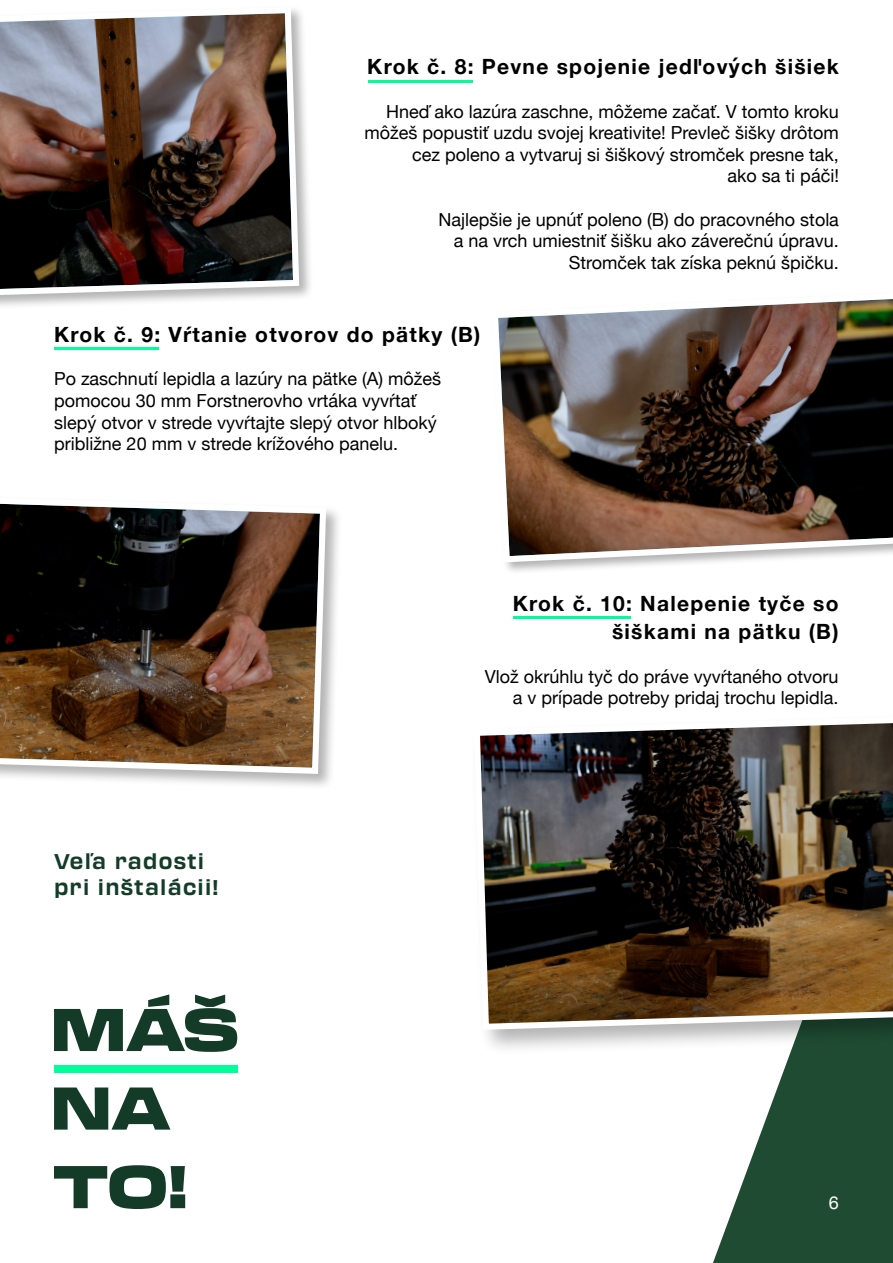
<style>
.page{position:relative;width:893px;height:1263px;background:#fff}
.page>*{position:absolute;margin:0;border:0;box-sizing:border-box;transform-origin:0 0}
.t1{font:700 21px "Helvetica Neue";letter-spacing:.06em;color:#000}
.t2{font:700 21px/28.5px "Helvetica Neue";letter-spacing:.06em;color:#020203;text-align:right}
.t3{font:700 21px/25.2px "Transducer";letter-spacing:.06em;color:#143c28}
.t4{font:18px/21.6px "Helvetica Neue";color:#000;text-align:right}
.t5{font:18px "Helvetica Neue";color:#fff}
</style>
<div class="page">
<svg style="left:713px;top:1056px;width:180px;height:207px;fill:#1f4b32"></svg>
<div style="left:490px;top:290px;width:403px;height:285px;background:#000;opacity:.3"></div>
<img style="left:490px;top:290px;width:403px;height:275px">
<div style="left:0;top:494px;width:342px;height:296px;background:#000;opacity:.3"></div>
<img style="left:0;top:494px;width:329px;height:283px">
<div style="left:0;top:5px;width:314px;height:307px;background:#000;opacity:.3"></div>
<img style="left:0;top:5px;width:302px;height:295px">
<div style="left:470px;top:712px;width:423px;height:344px;background:#000;opacity:.3"></div>
<img style="left:471px;top:712px;width:422px;height:321px">
<svg style="left:54px;top:994px;width:183px;height:58px"></svg>
<svg style="left:54px;top:1087px;width:116px;height:42px"></svg>
<svg style="left:54px;top:1165px;width:131px;height:44px"></svg>
<div style="left:54px;top:1066px;width:183px;height:7px;background:#0f9"></div>
<hr style="left:55px;top:348px;width:104px;height:2px;background:#0f9">
<hr style="left:368px;top:80px;width:105px;height:2px;background:#0f9">
<hr style="left:514px;top:616px;width:117px;height:3px;background:#0f9">
<p class="t1" style="left:367px;top:51px;width:473px">Krok č. 8: Pevne spojenie jedľových šišiek</p>
<p class="t4" style="left:365px;top:102px;width:476px">Hneď ako lazúra zaschne, môžeme začať. V tomto kroku môžeš popustiť uzdu svojej kreativite! Prevleč šišky drôtom cez poleno a vytvaruj si šiškový stromček presne tak,<br>ako sa ti páči!</p>
<p class="t4" style="left:439px;top:210px;width:402px">Najlepšie je upnúť poleno (B) do pracovného stola a na vrch umiestniť šišku ako záverečnú úpravu.<br>Stromček tak získa peknú špičku.</p>
<p class="t1" style="left:54px;top:318px;width:428px">Krok č. 9: Vŕtanie otvorov do pätky (B)</p>
<p class="t4" style="left:54px;top:369px;width:388px;text-align:left">Po zaschnutí lepidla a lazúry na pätke (A) môžeš pomocou 30 mm Forstnerovho vrtáka vyvŕtať slepý otvor v strede vyvŕtajte slepý otvor hlboký približne 20 mm v strede krížového panelu.</p>
<p class="t3" style="left:54px;top:848px;width:166px">Veľa radosti pri inštalácii!</p>
<p class="t2" style="left:513px;top:590px;width:327px">Krok č. 10: Nalepenie tyče so šiškami na pätku (B)</p>
<p class="t4" style="left:485px;top:666px;width:355px">Vlož okrúhlu tyč do práve vyvŕtaného otvoru a v prípade potreby pridaj trochu lepidla.</p>
<p class="t5" style="left:829px;top:1189px;width:12px">6</p>
</div>
